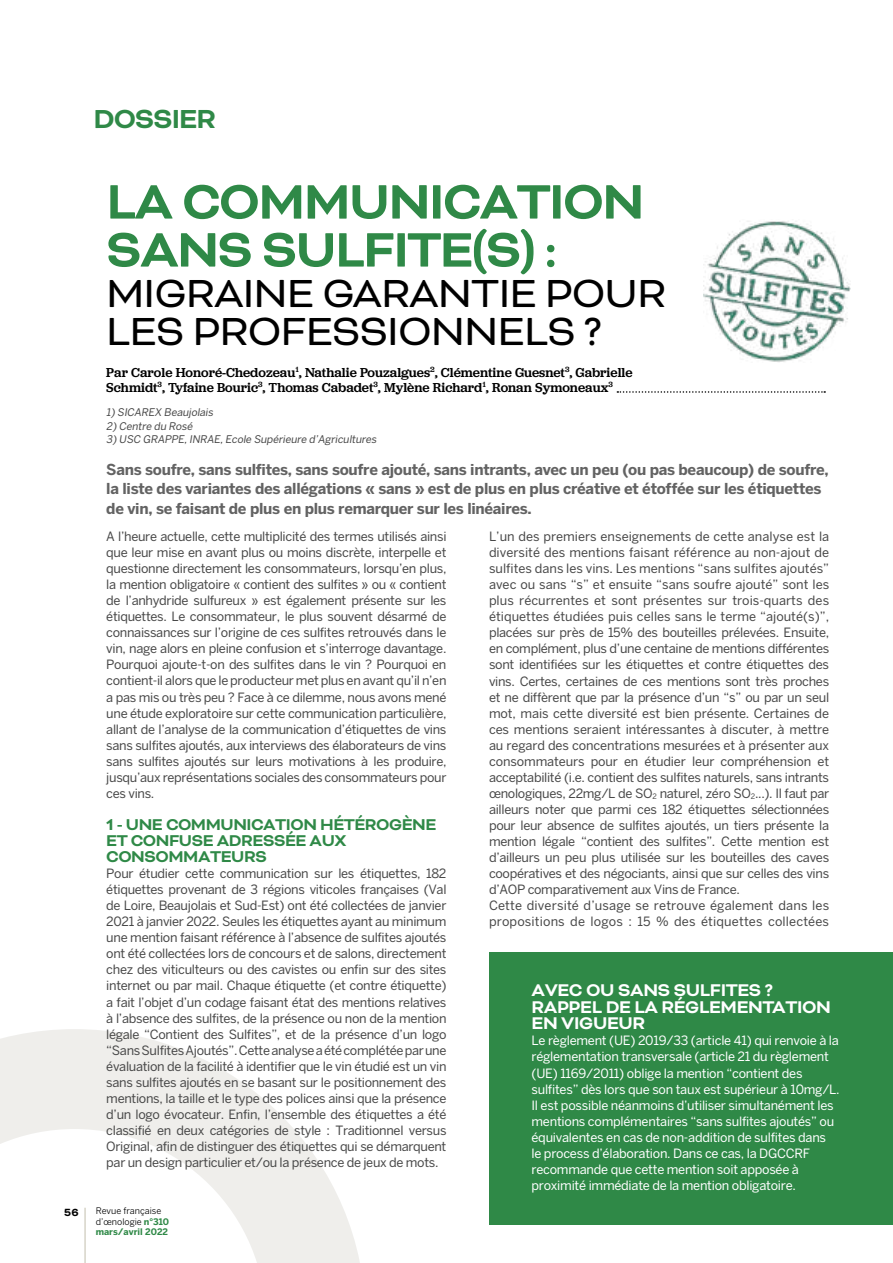
<style>
.page{position:relative;width:893px;height:1263px;background:#fff}
.page>*{position:absolute;margin:0;border:0;box-sizing:border-box;transform-origin:0 0}
.t1{font:700 55.5px/48px "Bicyclette";letter-spacing:-.03em;color:#2f8947}
.t2{font:45px/37.5px "Bicyclette";letter-spacing:-.02em;color:#000}
.t3{font:700 30px "Bicyclette";letter-spacing:-.03em;color:#2f8947}
.t4{font:700 19.5px/16.5px "Bicyclette";letter-spacing:-.02em;color:#fff}
.t5{font:700 18px/16px "Bicyclette";letter-spacing:-.025em;color:#2f8947}
.t6{font:700 15px/19.5px "Benton Sans";letter-spacing:-.02em;color:#636363}
.t7{font:500 13.5px/15px "Jubilat";color:#000}
.t8{font:12.75px/16px "Benton Sans";letter-spacing:-.025em;color:#484848;text-align:justify}
.t9{font:12.75px/16px "Benton Sans";letter-spacing:-.02em;color:#fff}
.t10{font:700 12px "Bicyclette";color:#000}
.t11{font:italic 10.5px "Benton Sans";color:#484848}
.t12{font:9px/10.5px "Benton Sans";color:#000}
.s1{font-weight:700;color:#2f8947}
</style>
<div class="page">
<div style="left:489px;top:952px;width:404px;height:273px;background:#2f8947"></div>
<svg style="left:0;top:1029px;width:360px;height:234px"></svg>
<hr style="left:85px;top:1208px;width:1px;height:55px;background:#c2bfac">
<svg style="left:617px;top:391px;width:208px;height:2px"></svg>
<img style="left:704px;top:221px;width:146px;height:141px">
<h3 class="t3" style="left:94px;top:101px;width:124px">DOSSIER</h3>
<h1 class="t1" style="left:106px;top:179px;width:540px">LA COMMUNICATION<br>SANS SULFITE(S) :</h1>
<h2 class="t2" style="left:106px;top:275px;width:562px">MIGRAINE GARANTIE POUR<br>LES PROFESSIONNELS ?</h2>
<p class="t7" style="left:106px;top:364px;width:528px">Par Carole Honoré-Chedozeau<sup>1</sup>, Nathalie Pouzalgues<sup>2</sup>, Clémentine Guesnet<sup>3</sup>, Gabrielle<br>Schmidt<sup>3</sup>, Tyfaine Bouric<sup>3</sup>, Thomas Cabadet<sup>3</sup>, Mylène Richard<sup>1</sup>, Ronan Symoneaux<sup>3</sup></p>
<p class="t11" style="left:106px;top:406px;width:110px">1) SICAREX Beaujolais</p>
<p class="t11" style="left:106px;top:419px;width:90px">2) Centre du Rosé</p>
<p class="t11" style="left:106px;top:433px;width:274px">3) USC GRAPPE,INRAE,Ecole Supérieure d’Agricultures</p>
<p class="t6" style="left:106px;top:459px;width:724px">Sans soufre, sans sulfites, sans soufre ajouté, sans intrants, avec un peu (ou pas beaucoup) de soufre, la liste des variantes des allégations « sans » est de plus en plus créative et étoffée sur les étiquettes de vin, se faisant de plus en plus remarquer sur les linéaires.</p>
<p class="t8" style="left:106px;top:528px;width:342px">A l’heure actuelle, cette multiplicité des termes utilisés ainsi que leur mise en avant plus ou moins discrète, interpelle et questionne directement les consommateurs, lorsqu’en plus, la mention obligatoire « contient des sulfites » ou « contient de l’anhydride sulfureux » est également présente sur les étiquettes. Le consommateur, le plus souvent désarmé de connaissances sur l’origine de ces sulfites retrouvés dans le vin, nage alors en pleine confusion et s’interroge davantage.<br>Pourquoi ajoute-t-on des sulfites dans le vin ? Pourquoi en contient-il alors que le producteur met plus en avant qu’il n’en a pas mis ou très peu ? Face à ce dilemme, nous avons mené une étude exploratoire sur cette communication particulière, allant de l’analyse de la communication d’étiquettes de vins sans sulfites ajoutés, aux interviews des élaborateurs de vins sans sulfites ajoutés sur leurs motivations à les produire, jusqu’aux représentations sociales des consommateurs pour ces vins.</p>
<h3 class="t5" style="left:106px;top:817px;width:332px">1 - UNE COMMUNICATION HÉTÉROGÈNE<br>ET CONFUSE ADRESSÉE AUX<br>CONSOMMATEURS</h3>
<p class="t8" style="left:106px;top:865px;width:342px">Pour étudier cette communication sur les étiquettes, 182 étiquettes provenant de 3 régions viticoles françaises (Val de Loire, Beaujolais et Sud-Est) ont été collectées de janvier 2021 à janvier 2022. Seules les étiquettes ayant au minimum une mention faisant référence à l’absence de sulfites ajoutés ont été collectées lors de concours et de salons, directement chez des viticulteurs ou des cavistes ou enfin sur des sites internet ou par mail. Chaque étiquette (et contre étiquette) a fait l’objet d’un codage faisant état des mentions relatives à l’absence des sulfites, de la présence ou non de la mention légale “Contient des Sulfites”, et de la présence d’un logo “Sans Sulfites Ajoutés”. Cette analyse a été complétée par une évaluation de la facilité à identifier que le vin étudié est un vin sans sulfites ajoutés en se basant sur le positionnement des mentions, la taille et le type des polices ainsi que la présence d’un logo évocateur. Enfin, l’ensemble des étiquettes a été classifié en deux catégories de style : Traditionnel versus Original, afin de distinguer des étiquettes qui se démarquent par un design particulier et/ou la présence de jeux de mots.</p>
<p class="t8" style="left:489px;top:528px;width:342px;text-align:left">L’un des premiers enseignements de cette analyse est la diversité des mentions faisant référence au non-ajout de sulfites dans les vins. Les mentions “sans sulfites ajoutés” avec ou sans “s” et ensuite “sans soufre ajouté” sont les plus récurrentes et sont présentes sur trois-quarts des étiquettes étudiées puis celles sans le terme “ajouté(s)”, placées sur près de 15% des bouteilles prélevées. Ensuite, en complément, plus d’une centaine de mentions différentes sont identifiées sur les étiquettes et contre étiquettes des vins. Certes, certaines de ces mentions sont très proches et ne diffèrent que par la présence d’un “s” ou par un seul mot, mais cette diversité est bien présente. Certaines de ces mentions seraient intéressantes à discuter, à mettre au regard des concentrations mesurées et à présenter aux consommateurs pour en étudier leur compréhension et acceptabilité (i.e. contient des sulfites naturels, sans intrants œnologiques, 22mg/L de SO<sub>2</sub> naturel, zéro SO<sub>2</sub>...). Il faut par ailleurs noter que parmi ces 182 étiquettes sélectionnées pour leur absence de sulfites ajoutés, un tiers présente la mention légale “contient des sulfites”. Cette mention est d’ailleurs un peu plus utilisée sur les bouteilles des caves coopératives et des négociants, ainsi que sur celles des vins d’AOP comparativement aux Vins de France.<br>Cette diversité d’usage se retrouve également dans les propositions de logos : 15 % des étiquettes collectées</p>
<h3 class="t4" style="left:531px;top:982px;width:301px">AVEC OU SANS SULFITES ?<br>RAPPEL DE LA RÉGLEMENTATION<br>EN VIGUEUR</h3>
<p class="t9" style="left:531px;top:1032px;width:310px">Le règlement (UE) 2019/33 (article 41) qui renvoie à la réglementation transversale (article 21 du règlement (UE) 1169/2011) oblige la mention “contient des sulfites” dès lors que son taux est supérieur à 10mg/L.<br>Il est possible néanmoins d’utiliser simultanément les mentions complémentaires “sans sulfites ajoutés” ou équivalentes en cas de non-addition de sulfites dans<br>le process d’élaboration. Dans ce cas, la DGCCRF recommande que cette mention soit apposée à proximité immédiate de la mention obligatoire.</p>
<p class="t10" style="left:64px;top:1206px;width:16px">56</p>
<p class="t12" style="left:96px;top:1206px;width:75px">Revue française d’œnologie <span class="s1">n°310 mars/avril 2022</span></p>
</div>
